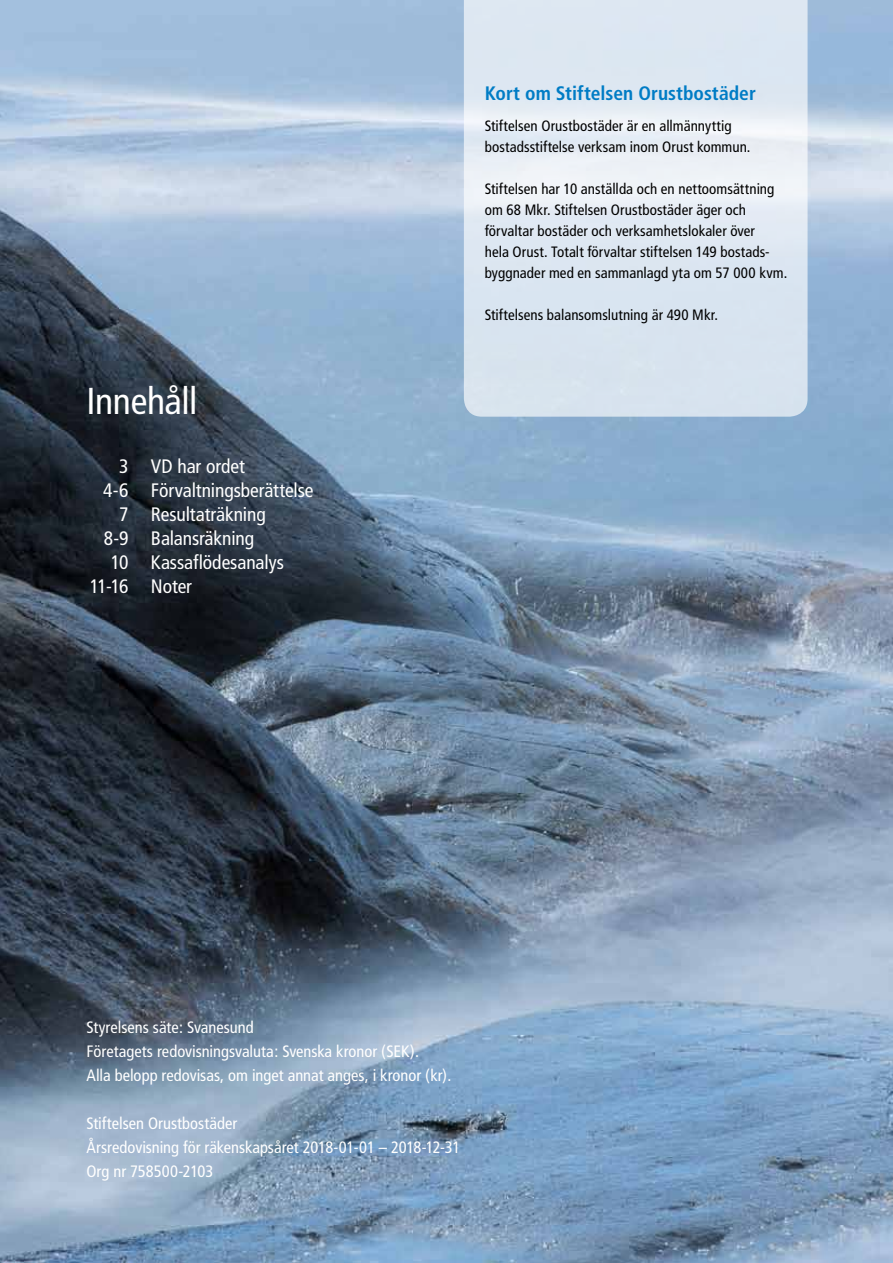
<style>
.page{position:relative;width:893px;height:1263px;background:#fff}
.page>*{position:absolute;margin:0;border:0;box-sizing:border-box;transform-origin:0 0}
.t1{font:condensed 37.5px "Frutiger";letter-spacing:-.01em;color:#fff}
.t2{font:condensed 19.5px "Frutiger";letter-spacing:-.005em;color:#fff}
.t3{font:700 condensed 19.5px "Frutiger";color:#007cc5}
.t4{font:condensed 16.5px/24px "Frutiger";color:#fff}
.t5{font:condensed 15px/21px "Frutiger";letter-spacing:.005em;color:#000}
</style>
<div class="page">
<img style="left:0;top:0;width:893px;height:1263px">
<svg style="left:464px;top:0;width:343px;height:417px;background:#dee8f2"></svg>
<h1 class="t1" style="left:86px;top:379px;width:112px">Innehåll</h1>
<h2 class="t2" style="left:119px;top:455px;width:127px">3 VD har ordet</h2>
<h2 class="t2" style="left:103px;top:479px;width:212px">4-6 Förvaltningsberättelse</h2>
<h2 class="t2" style="left:119px;top:503px;width:148px">7 Resultaträkning</h2>
<h2 class="t2" style="left:104px;top:527px;width:152px">8-9 Balansräkning</h2>
<h2 class="t2" style="left:111px;top:551px;width:175px">10 Kassaflödesanalys</h2>
<h2 class="t2" style="left:90px;top:575px;width:104px">11-16 Noter</h2>
<h2 class="t3" style="left:485px;top:81px;width:273px">Kort om Stiftelsen Orustbostäder</h2>
<p class="t5" style="left:485px;top:116px;width:267px">Stiftelsen Orustbostäder är en allmännyttig bostadsstiftelse verksam inom Orust kommun.</p>
<p class="t5" style="left:485px;top:179px;width:304px">Stiftelsen har 10 anställda och en nettoomsättning om 68 Mkr. Stiftelsen Orustbostäder äger och förvaltar bostäder och verksamhetslokaler över<br>hela Orust. Totalt förvaltar stiftelsen 149 bostads&shy;byggnader med en sammanlagd yta om 57 000 kvm.</p>
<p class="t5" style="left:485px;top:305px;width:235px">Stiftelsens balansomslutning är 490 Mkr.</p>
<p class="t4" style="left:86px;top:1015px;width:367px">Styrelsens säte: Svanesund<br>Företagets redovisningsvaluta: Svenska kronor (SEK).<br>Alla belopp redovisas, om inget annat anges, i kronor (kr).</p>
<p class="t4" style="left:86px;top:1111px;width:375px">Stiftelsen Orustbostäder<br>Årsredovisning för räkenskapsåret 2018-01-01 – 2018-12-31<br>Org nr 758500-2103</p>
</div>
